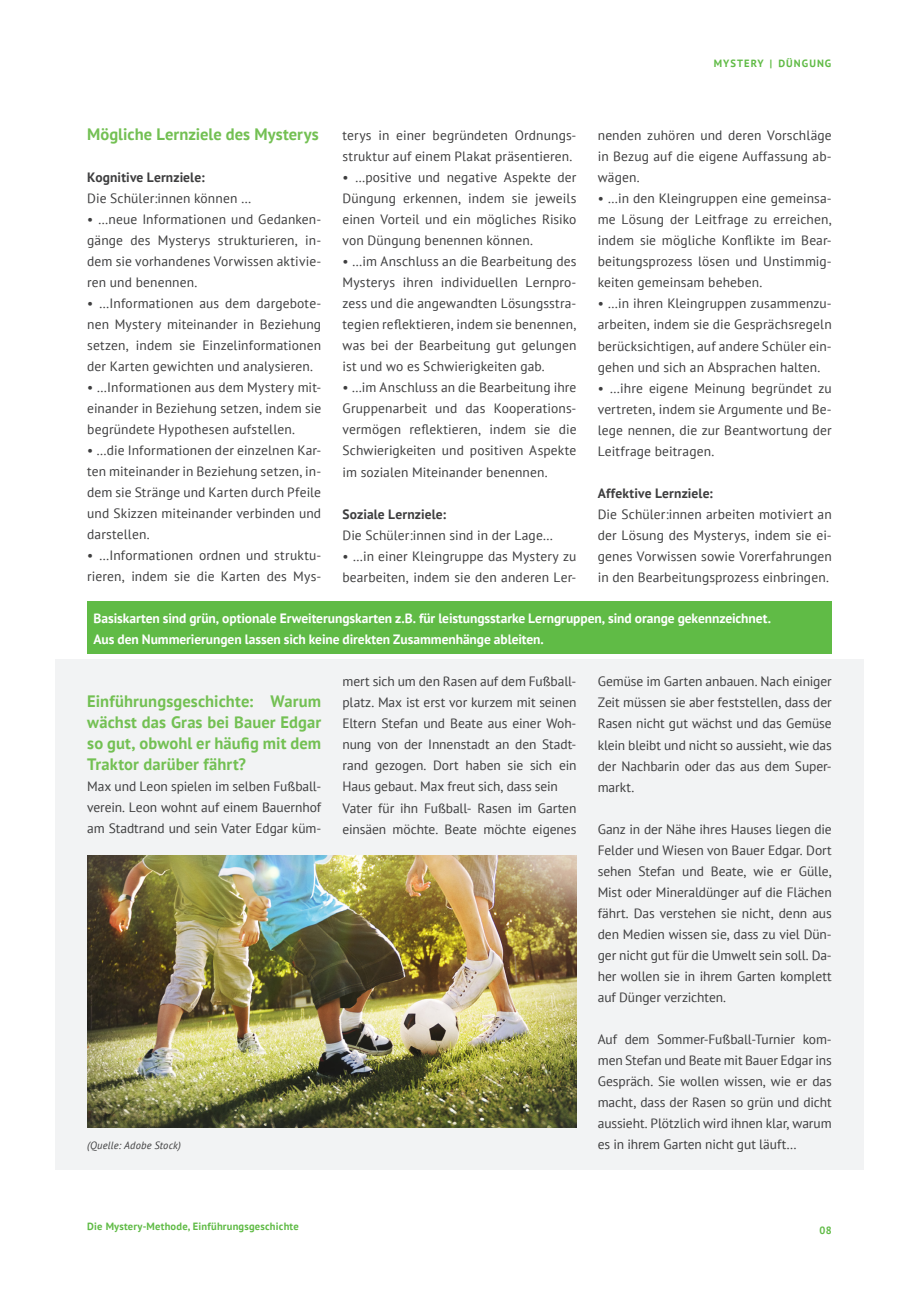
<style>
.page{position:relative;width:919px;height:1289px;background:#fff}
.page>*{position:absolute;margin:0;border:0;box-sizing:border-box;transform-origin:0 0}
.t1{font:700 16.5px/21px "PT Sans";letter-spacing:.005em;color:#73c053;text-align:justify}
.t2{font:13.5px/21px "PT Sans";letter-spacing:.005em;color:#3e3e3f;text-align:justify}
.t3{font:700 13.5px/21px "PT Sans";letter-spacing:-.005em;color:#fff}
.t4{font:700 13.5px "PT Sans";letter-spacing:.01em;color:#3e3e3f}
.t5{font:700 10.5px "PT Sans";letter-spacing:.02em;color:#60bb46}
.t6{font:italic 10.5px "PT Sans";letter-spacing:.02em;color:#3e3e3f}
.t7{font:700 10.5px "PT Sans";letter-spacing:.1em;color:#60bb46}
</style>
<div class="page">
<div style="left:87px;top:600px;width:744px;height:53px;background:#60bb46"></div>
<div style="left:55px;top:659px;width:808px;height:510px;background:#f2f3f4"></div>
<img style="left:87px;top:855px;width:489px;height:272px">
<p class="t7" style="left:713px;top:56px;width:119px">MYSTERY | DÜNGUNG</p>
<p class="t1" style="left:87px;top:123px;width:233px">Mögliche Lernziele des Mysterys</p>
<p class="t4" style="left:87px;top:168px;width:119px">Kognitive Lernziele:</p>
<p class="t2" style="left:87px;top:188px;width:165px">Die Schüler:innen können …</p>
<p class="t2" style="left:87px;top:209px;width:235px">• …neue Informationen und Gedanken&shy;gänge des Mysterys strukturieren, in&shy;dem sie vorhandenes Vorwissen aktivie&shy;ren und benennen.</p>
<p class="t2" style="left:87px;top:293px;width:235px">• …Informationen aus dem dargebote&shy;nen Mystery miteinander in Beziehung setzen, indem sie Einzelinformationen der Karten gewichten und analysieren.</p>
<p class="t2" style="left:87px;top:377px;width:235px">• …Informationen aus dem Mystery mit&shy;einander in Beziehung setzen, indem sie begründete Hypothesen aufstellen.</p>
<p class="t2" style="left:87px;top:440px;width:235px">• …die Informationen der einzelnen Kar&shy;ten miteinander in Beziehung setzen, in&shy;dem sie Stränge und Karten durch Pfeile und Skizzen miteinander verbinden und darstellen.</p>
<p class="t2" style="left:87px;top:545px;width:235px">• …Informationen ordnen und struktu&shy;rieren, indem sie die Karten des Mys-</p>
<p class="t2" style="left:342px;top:125px;width:235px">terys in einer begründeten Ordnungs&shy;struktur auf einem Plakat präsentieren.</p>
<p class="t2" style="left:342px;top:167px;width:235px">• …positive und negative Aspekte der Düngung erkennen, indem sie jeweils einen Vorteil und ein mögliches Risiko von Düngung benennen können.</p>
<p class="t2" style="left:342px;top:251px;width:235px">• …im Anschluss an die Bearbeitung des Mysterys ihren individuellen Lernpro&shy;zess und die angewandten Lösungsstra&shy;tegien reflektieren, indem sie benennen, was bei der Bearbeitung gut gelungen ist und wo es Schwierigkeiten gab.</p>
<p class="t2" style="left:342px;top:377px;width:235px">• …im Anschluss an die Bearbeitung ihre Gruppenarbeit und das Kooperations&shy;vermögen reflektieren, indem sie die Schwierigkeiten und positiven Aspekte im sozialen Miteinander benennen.</p>
<p class="t4" style="left:342px;top:505px;width:105px">Soziale Lernziele:</p>
<p class="t2" style="left:342px;top:524px;width:212px">Die Schüler:innen sind in der Lage…</p>
<p class="t2" style="left:342px;top:545px;width:235px">• …in einer Kleingruppe das Mystery zu bearbeiten, indem sie den anderen Ler-</p>
<p class="t2" style="left:597px;top:125px;width:235px">nenden zuhören und deren Vorschläge in Bezug auf die eigene Auffassung ab&shy;wägen.</p>
<p class="t2" style="left:597px;top:188px;width:235px">• …in den Kleingruppen eine gemeinsa&shy;me Lösung der Leitfrage zu erreichen, indem sie mögliche Konflikte im Bear&shy;beitungsprozess lösen und Unstimmig&shy;keiten gemeinsam beheben.</p>
<p class="t2" style="left:597px;top:293px;width:235px">• …in ihren Kleingruppen zusammenzu&shy;arbeiten, indem sie die Gesprächsregeln berücksichtigen, auf andere Schüler ein&shy;gehen und sich an Absprachen halten.</p>
<p class="t2" style="left:597px;top:377px;width:235px">• …ihre eigene Meinung begründet zu vertreten, indem sie Argumente und Be&shy;lege nennen, die zur Beantwortung der Leitfrage beitragen.</p>
<p class="t4" style="left:597px;top:484px;width:117px">Affektive Lernziele:</p>
<p class="t2" style="left:597px;top:503px;width:235px">Die Schüler:innen arbeiten motiviert an der Lösung des Mysterys, indem sie ei&shy;genes Vorwissen sowie Vorerfahrungen in den Bearbeitungsprozess einbringen.</p>
<p class="t3" style="left:94px;top:608px;width:679px">Basiskarten sind grün, optionale Erweiterungskarten z.B. für leistungsstarke Lerngruppen, sind orange gekennzeichnet.<br>Aus den Nummerierungen lassen sich keine direkten Zusammenhänge ableiten.</p>
<p class="t1" style="left:87px;top:690px;width:235px">Einführungsgeschichte: Warum wächst das Gras bei Bauer Edgar so gut, obwohl er häufig mit dem Traktor darüber fährt?</p>
<p class="t2" style="left:87px;top:776px;width:235px">Max und Leon spielen im selben Fußball&shy;verein. Leon wohnt auf einem Bauernhof am Stadtrand und sein Vater Edgar küm-</p>
<p class="t6" style="left:87px;top:1138px;width:95px">(Quelle: Adobe Stock)</p>
<p class="t2" style="left:342px;top:671px;width:235px;text-align:left">mert sich um den Rasen auf dem Fußball&shy;platz. Max ist erst vor kurzem mit seinen Eltern Stefan und Beate aus einer Woh&shy;nung von der Innenstadt an den Stadt&shy;rand gezogen. Dort haben sie sich ein Haus gebaut. Max freut sich, dass sein Vater für ihn Fußball- Rasen im Garten einsäen möchte. Beate möchte eigenes</p>
<p class="t2" style="left:597px;top:671px;width:235px">Gemüse im Garten anbauen. Nach einiger Zeit müssen sie aber feststellen, dass der Rasen nicht gut wächst und das Gemüse klein bleibt und nicht so aussieht, wie das der Nachbarin oder das aus dem Super&shy;markt.</p>
<p class="t2" style="left:597px;top:818px;width:235px">Ganz in der Nähe ihres Hauses liegen die Felder und Wiesen von Bauer Edgar. Dort sehen Stefan und Beate, wie er Gülle, Mist oder Mineraldünger auf die Flächen fährt. Das verstehen sie nicht, denn aus den Medien wissen sie, dass zu viel Dün&shy;ger nicht gut für die Umwelt sein soll. Da&shy;her wollen sie in ihrem Garten komplett auf Dünger verzichten.</p>
<p class="t2" style="left:597px;top:1028px;width:235px">Auf dem Sommer-Fußball-Turnier kom&shy;men Stefan und Beate mit Bauer Edgar ins Gespräch. Sie wollen wissen, wie er das macht, dass der Rasen so grün und dicht aussieht. Plötzlich wird ihnen klar, warum es in ihrem Garten nicht gut läuft…</p>
<p class="t5" style="left:87px;top:1219px;width:213px">Die Mystery-Methode, Einführungsgeschichte</p>
<p class="t5" style="left:819px;top:1222px;width:14px">08</p>
</div>
